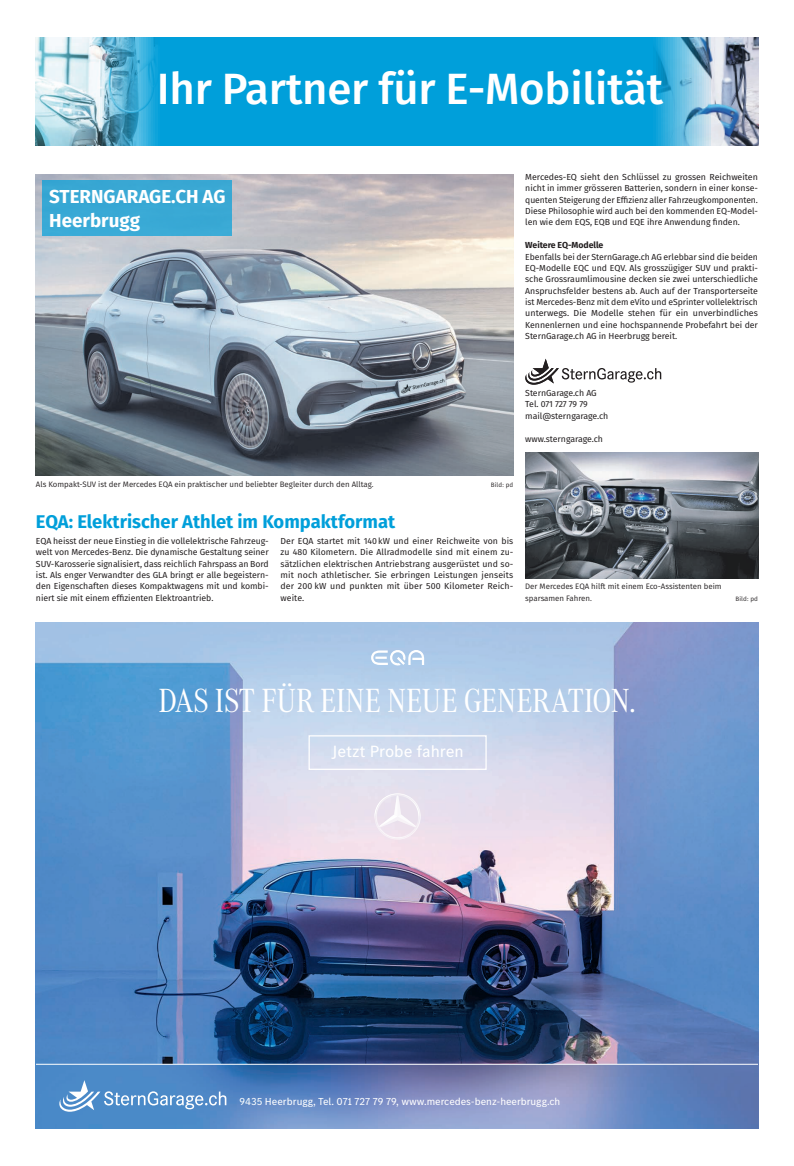
<style>
.page{position:relative;width:794px;height:1166px;background:#fff}
.page>*{position:absolute;margin:0;border:0;box-sizing:border-box;transform-origin:0 0}
.t1{font:500 43.75px "Fira Sans";letter-spacing:-.005em;color:#fff}
.t2{font:34.74px "MB Corpo A Title Cond";letter-spacing:-.005em;color:#fff}
.t3{font:700 18.81px/23.4px "Fira Sans";color:#fff}
.t4{font:700 18.38px "Fira Sans";color:#009fda}
.t5{font:16.89px "MB Corpo S Text";color:#fff}
.t6{font:10.5px "MB Corpo S Text";letter-spacing:-.005em;color:#fff}
.t7{font:8.75px/11.4px "Fira Sans";letter-spacing:-.005em;color:#231f20;text-align:justify}
.t8{font:700 8.75px "Fira Sans";letter-spacing:-.005em;color:#231f20}
.t9{font:7.88px/11.4px "Fira Sans";color:#231f20}
.t10{font:6.3px "Fira Sans";letter-spacing:.02em;color:#231f20}
</style>
<div class="page">
<svg style="left:525px;top:359px;width:136px;height:26px"></svg>
<img style="left:36px;top:174px;width:477px;height:302px">
<div style="left:43px;top:180px;width:189px;height:56px;background:#39a8d5"></div>
<img style="left:525px;top:453px;width:233px;height:125px">
<img style="left:710px;top:37px;width:48px;height:109px">
<img style="left:36px;top:37px;width:61px;height:109px">
<svg style="left:97px;top:37px;width:613px;height:109px;background:#10a2d8"></svg>
<img style="left:36px;top:623px;width:722px;height:441px">
<div style="left:308px;top:735px;width:179px;height:35px;border:1px solid #fff"></div>
<svg style="left:374px;top:793px;width:47px;height:47px"></svg>
<svg style="left:371px;top:650px;width:53px;height:15px"></svg>
<img style="left:36px;top:1065px;width:722px;height:64px">
<svg style="left:59px;top:1080px;width:167px;height:32px;background:#689cd0"></svg>
<h1 class="t1" style="left:157px;top:54px;width:508px">Ihr Partner für E-Mobilität</h1>
<h3 class="t3" style="left:49px;top:184px;width:178px">STERNGARAGE.CH AG<br>Heerbrugg</h3>
<p class="t7" style="left:525px;top:171px;width:234px">Mercedes-EQ sieht den Schlüssel zu grossen Reichweiten nicht in immer grösseren Batterien, sondern in einer konse&shy;quenten Steigerung der Effizienz aller Fahrzeugkomponenten.<br>Diese Philosophie wird auch bei den kommenden EQ-Model&shy;len wie dem EQS, EQB und EQE ihre Anwendung finden.</p>
<p class="t8" style="left:525px;top:238px;width:80px">Weitere EQ-Modelle</p>
<p class="t7" style="left:525px;top:251px;width:234px">Ebenfalls bei der SternGarage.ch AG erlebbar sind die beiden EQ-Modelle EQC und EQV. Als grosszügiger SUV und prakti&shy;sche Grossraumlimousine decken sie zwei unterschiedliche Anspruchsfelder bestens ab. Auch auf der Transporterseite ist Mercedes-Benz mit dem eVito und eSprinter vollelektrisch unterwegs. Die Modelle stehen für ein unverbindliches Kennenlernen und eine hochspannende Probefahrt bei der SternGarage.ch AG in Heerbrugg bereit.</p>
<p class="t7" style="left:525px;top:387px;width:85px;text-align:left">SternGarage.ch AG<br>Tel. 071 727 79 79 mail@sterngarage.ch</p>
<p class="t7" style="left:525px;top:433px;width:79px">www.sterngarage.ch</p>
<p class="t9" style="left:36px;top:478px;width:339px">Als Kompakt-SUV ist der Mercedes EQA ein praktischer und beliebter Begleiter durch den Alltag.</p>
<p class="t10" style="left:491px;top:480px;width:24px">Bild: pd</p>
<h3 class="t4" style="left:36px;top:506px;width:361px">EQA: Elektrischer Athlet im Kompaktformat</h3>
<p class="t7" style="left:36px;top:535px;width:234px">EQA heisst der neue Einstieg in die vollelektrische Fahrzeug&shy;welt von Mercedes-Benz. Die dynamische Gestaltung seiner SUV-Karosserie signalisiert, dass reichlich Fahrspass an Bord ist. Als enger Verwandter des GLA bringt er alle begeistern&shy;den Eigenschaften dieses Kompaktwagens mit und kombi&shy;niert sie mit einem effizienten Elektroantrieb.</p>
<p class="t7" style="left:281px;top:535px;width:234px">Der EQA startet mit 140kW und einer Reichweite von bis zu 480 Kilometern. Die Allradmodelle sind mit einem zu&shy;sätzlichen elektrischen Antriebstrang ausgerüstet und so&shy;mit noch athletischer. Sie erbringen Leistungen jenseits der 200 kW und punkten mit über 500 Kilometer Reich - weite.</p>
<p class="t9" style="left:525px;top:581px;width:198px">Der Mercedes EQA hilft mit einem Eco-Assistenten beim sparsamen Fahren.</p>
<p class="t10" style="left:735px;top:594px;width:24px">Bild: pd</p>
<h2 class="t2" style="left:158px;top:678px;width:478px">DAS IST FÜR EINE NEUE GENERATION.</h2>
<h3 class="t5" style="left:331px;top:740px;width:134px">Jetzt Probe fahren</h3>
<p class="t6" style="left:239px;top:1094px;width:322px">9435 Heerbrugg, Tel. 071 727 79 79, www.mercedes-benz-heerbrugg.ch</p>
</div>
